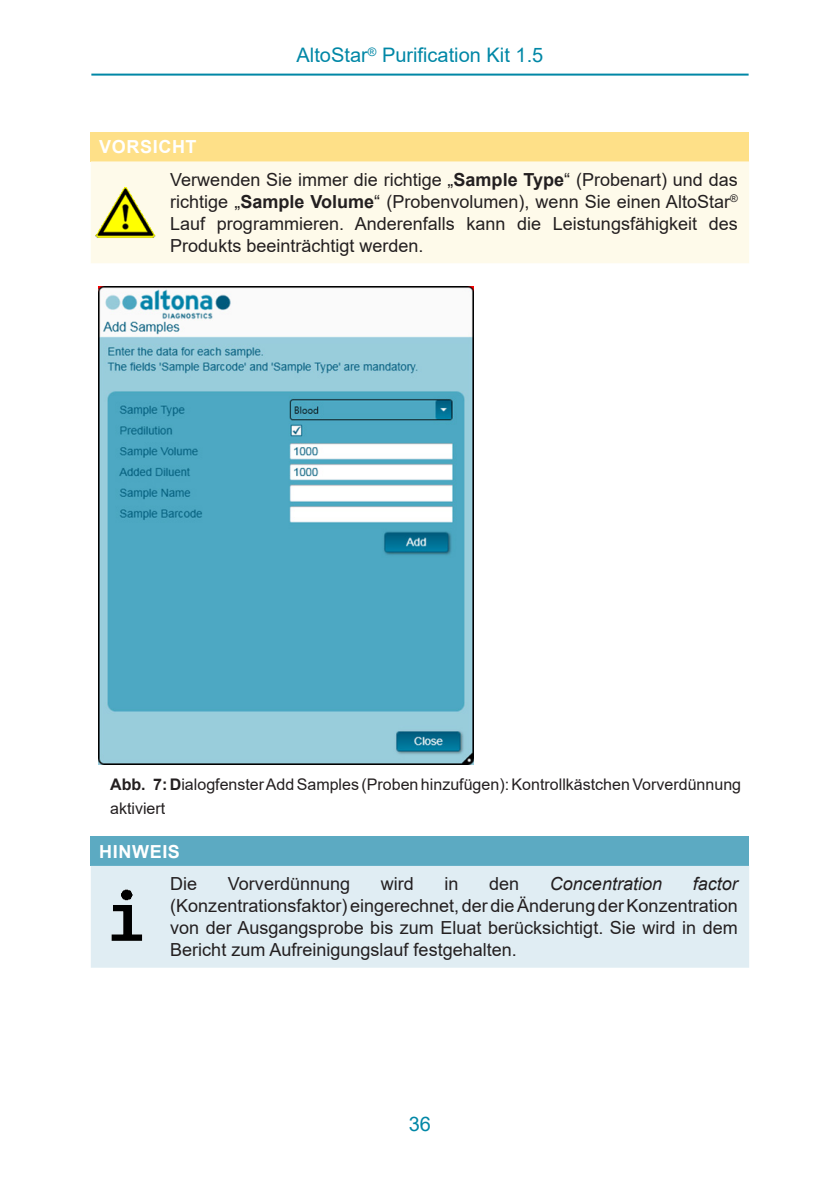
<style>
.page{position:relative;width:840px;height:1191px;background:#fff}
.page>*{position:absolute;margin:0;border:0;box-sizing:border-box;transform-origin:0 0}
.Seitenkopf{font:20px "Arial";color:#0087a6}
.Note_hazard_conseque{font:18px/22px "Arial";color:#231f20;text-align:justify}
.Note_para{font:18px/22px "Arial";color:#231f20;text-align:justify}
.Note_Titel{font:700 18px "Arial";letter-spacing:.035em;color:#fff}
.Note_para-2{font:italic 18px "Arial";color:#231f20}
.Titel{font:16px/24px "Arial";color:#231f20}
.s1{font-weight:700}
.s2{font-style:italic}
</style>
<div class="page">
<hr style="left:91px;top:74px;width:657px;height:2px;background:#0087a6">
<div style="left:91px;top:132px;width:657px;height:29px;background:#fee088"></div>
<div style="left:91px;top:161px;width:657px;height:102px;background:#fefaea"></div>
<img style="left:94px;top:181px;width:62px;height:62px">
<img style="left:99px;top:287px;width:374px;height:477px">
<div style="left:91px;top:836px;width:657px;height:30px;background:#5caac2"></div>
<div style="left:91px;top:866px;width:657px;height:101px;background:#e0edf3"></div>
<img style="left:94px;top:885px;width:62px;height:63px">
<p class="Seitenkopf" style="left:296px;top:41px;width:248px">AltoStar<sup>®</sup> Purification Kit 1.5</p>
<p class="Note_Titel" style="left:99px;top:134px;width:99px">VORSICHT</p>
<p class="Note_hazard_conseque" style="left:170px;top:168px;width:568px">Verwenden Sie immer die richtige „<span class="s1">Sample Type</span>“ (Probenart) und das richtige „<span class="s1">Sample Volume</span>“ (Probenvolumen), wenn Sie einen AltoStar<sup>® </sup>Lauf programmieren. Anderenfalls kann die Leistungsfähigkeit des Produkts beeinträchtigt werden.</p>
<p class="Titel" style="left:110px;top:772px;width:632px"><span class="s1">Abb. 7: D</span>ialogfenster Add Samples (Proben hinzufügen): Kontrollkästchen Vorverdünnung aktiviert</p>
<p class="Note_Titel" style="left:99px;top:839px;width:82px">HINWEIS</p>
<p class="Note_para" style="left:170px;top:873px;width:28px">Die</p>
<p class="Note_para" style="left:228px;top:873px;width:124px">Vorverdünnung</p>
<p class="Note_para" style="left:380px;top:873px;width:34px">wird</p>
<p class="Note_para" style="left:444px;top:873px;width:16px">in</p>
<p class="Note_para" style="left:489px;top:873px;width:32px">den</p>
<p class="Note_para-2" style="left:549px;top:872px;width:114px">Concentration</p>
<p class="Note_para" style="left:170px;top:873px;width:568px;text-indent:522px"><span class="s2">factor </span>(Konzentrationsfaktor) eingerechnet, der die Änderung der Konzentration von der Ausgangsprobe bis zum Eluat berücksichtigt. Sie wird in dem Bericht zum Aufreinigungslauf festgehalten.</p>
<p class="Seitenkopf" style="left:408px;top:1110px;width:24px">36</p>
</div>
